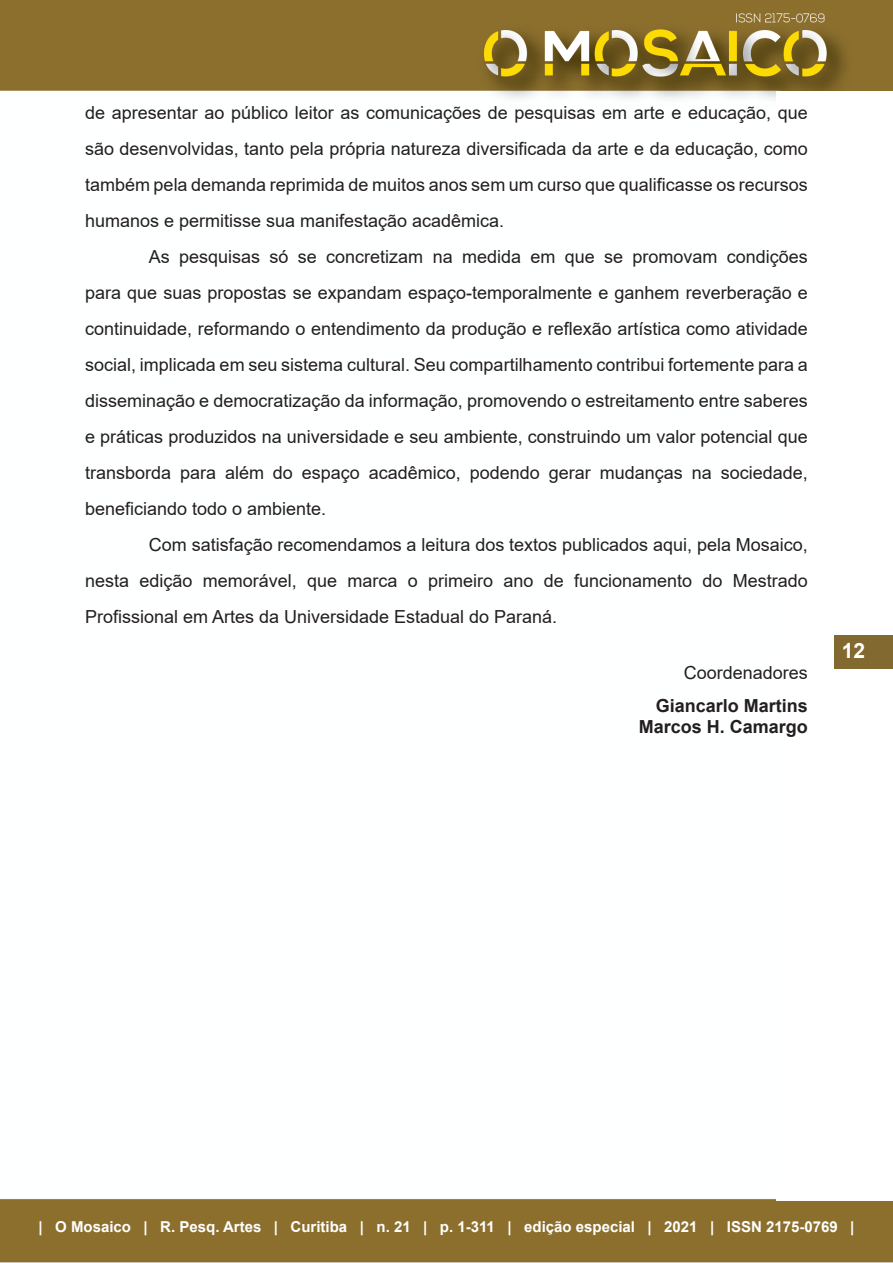
<style>
.page{position:relative;width:893px;height:1263px;background:#fff}
.page>*{position:absolute;margin:0;border:0;box-sizing:border-box;transform-origin:0 0}
.t1{font:700 21px "Arial";color:#fff}
.Corpo{font:18px/36px "Arial";color:#231f20;text-align:justify}
.Autores{font:700 18px "Arial";color:#231f20}
.t2{font:700 15px "Arial";color:#fff}
</style>
<div class="page">
<img style="left:0;top:0;width:893px;height:1263px">
<div style="left:777px;top:92px;width:116px;height:1109px;background:#fff"></div>
<div style="left:834px;top:635px;width:59px;height:33px;background:#826930"></div>
<p class="Corpo" style="left:85px;top:95px;width:724px">de apresentar ao público leitor as comunicações de pesquisas em arte e educação, que são desenvolvidas, tanto pela própria natureza diversificada da arte e da educação, como também pela demanda reprimida de muitos anos sem um curso que qualificasse os recursos humanos e permitisse sua manifestação acadêmica.</p>
<p class="Corpo" style="left:85px;top:239px;width:724px;text-indent:64px">As pesquisas só se concretizam na medida em que se promovam condições para que suas propostas se expandam espaço-temporalmente e ganhem reverberação e continuidade, reformando o entendimento da produção e reflexão artística como atividade social, implicada em seu sistema cultural. Seu compartilhamento contribui fortemente para a disseminação e democratização da informação, promovendo o estreitamento entre saberes e práticas produzidos na universidade e seu ambiente, construindo um valor potencial que transborda para além do espaço acadêmico, podendo gerar mudanças na sociedade, beneficiando todo o ambiente.</p>
<p class="Corpo" style="left:85px;top:527px;width:724px;text-indent:64px">Com satisfação recomendamos a leitura dos textos publicados aqui, pela Mosaico, nesta edição memorável, que marca o primeiro ano de funcionamento do Mestrado Profissional em Artes da Universidade Estadual do Paraná.</p>
<p class="Corpo" style="left:684px;top:654px;width:126px">Coordenadores</p>
<p class="Autores" style="left:656px;top:693px;width:154px">Giancarlo Martins</p>
<p class="Autores" style="left:639px;top:714px;width:171px">Marcos H. Camargo</p>
<p class="t1" style="left:842px;top:636px;width:25px">12</p>
<p class="t2" style="left:39px;top:1216px;width:817px">| O Mosaico | R. Pesq. Artes | Curitiba | n. 21 | p. 1-311 | edição especial | 2021 | ISSN 2175-0769 |</p>
</div>
